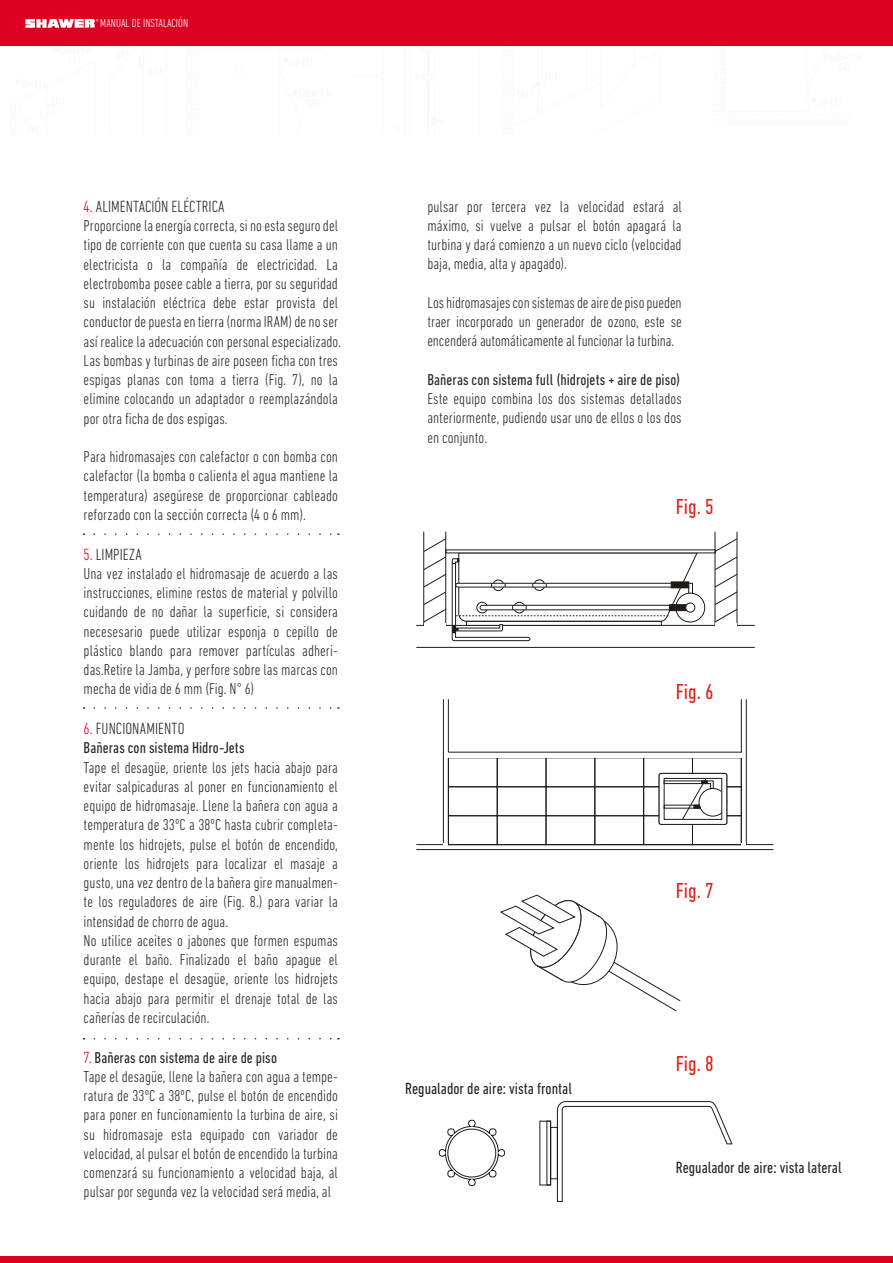
<style>
.page{position:relative;width:893px;height:1263px;background:#fff}
.page>*{position:absolute;margin:0;border:0;box-sizing:border-box;transform-origin:0 0}
.t1{font:condensed 22.05px "DIN Next LT Pro";color:#d9261c}
.t2{font:condensed 16.5px "DIN Next LT Pro";color:#262626}
.t3{font:300 condensed 16.5px "DIN Next LT Pro";letter-spacing:.01em;color:#262626}
.t4{font:300 condensed 16.05px/19.2px "DIN Next LT Pro";letter-spacing:.005em;color:#262626;text-align:justify}
.t5{font:condensed 16.05px "DIN Next LT Pro";letter-spacing:.005em;color:#262626}
.t6{font:300 condensed 11.85px "DIN Next LT Pro";color:#fff}
.s1{color:#e1001a}
.s2{font-size:16.5px;color:#e1001a}
.s3{font-weight:400}
</style>
<div class="page">
<div style="left:0;top:1256px;width:893px;height:7px;background:#de0021"></div>
<svg style="left:94px;top:533px;width:245px;height:2px"></svg>
<svg style="left:94px;top:707px;width:245px;height:2px"></svg>
<svg style="left:94px;top:1038px;width:245px;height:1px"></svg>
<img style="left:193px;top:45px;width:297px;height:1px">
<img style="left:4px;top:45px;width:189px;height:1px">
<img style="left:495px;top:45px;width:189px;height:1px">
<img style="left:708px;top:45px;width:170px;height:1px">
<div style="left:0;top:0;width:893px;height:45px;background:#de0021"></div>
<svg style="left:25px;top:19px;width:73px;height:9px"></svg>
<svg style="left:500px;top:895px;width:181px;height:116px"></svg>
<hr style="left:416px;top:647px;width:339px;height:1px;background:#1f1a17">
<hr style="left:416px;top:625px;width:339px;height:1px;background:#1f1a17">
<svg style="left:676px;top:593px;width:29px;height:29px"></svg>
<div style="left:676px;top:593px;width:29px;height:29px;border:1px solid #1f1a17;border-radius:50%"></div>
<svg style="left:452px;top:552px;width:245px;height:89px"></svg>
<hr style="left:445px;top:532px;width:1px;height:93px;background:#1f1a17">
<hr style="left:423px;top:532px;width:1px;height:93px;background:#1f1a17">
<div style="left:424px;top:623px;width:22px;height:5px;background:#fff"></div>
<svg style="left:423px;top:538px;width:23px;height:84px"></svg>
<hr style="left:737px;top:532px;width:1px;height:93px;background:#1f1a17">
<hr style="left:715px;top:532px;width:1px;height:93px;background:#1f1a17">
<div style="left:715px;top:623px;width:22px;height:5px;background:#fff"></div>
<svg style="left:715px;top:538px;width:22px;height:84px"></svg>
<div style="left:448px;top:758px;width:49px;height:29px;border:1px solid #1f1a17"></div>
<div style="left:448px;top:815px;width:49px;height:30px;border:1px solid #1f1a17"></div>
<div style="left:497px;top:758px;width:49px;height:29px;border:1px solid #1f1a17"></div>
<div style="left:497px;top:815px;width:49px;height:30px;border:1px solid #1f1a17"></div>
<div style="left:546px;top:758px;width:49px;height:29px;border:1px solid #1f1a17"></div>
<div style="left:546px;top:787px;width:49px;height:29px;border:1px solid #1f1a17"></div>
<div style="left:546px;top:815px;width:49px;height:30px;border:1px solid #1f1a17"></div>
<div style="left:595px;top:758px;width:49px;height:29px;border:1px solid #1f1a17"></div>
<div style="left:595px;top:815px;width:49px;height:30px;border:1px solid #1f1a17"></div>
<div style="left:643px;top:758px;width:50px;height:29px;border:1px solid #1f1a17"></div>
<div style="left:643px;top:787px;width:50px;height:29px;border:1px solid #1f1a17"></div>
<div style="left:643px;top:815px;width:50px;height:30px;border:1px solid #1f1a17"></div>
<div style="left:692px;top:815px;width:49px;height:30px;border:1px solid #1f1a17"></div>
<hr style="left:416px;top:844px;width:357px;height:1px;background:#1f1a17">
<hr style="left:416px;top:849px;width:357px;height:1px;background:#1f1a17">
<hr style="left:741px;top:699px;width:1px;height:146px;background:#1f1a17">
<hr style="left:746px;top:699px;width:1px;height:146px;background:#1f1a17">
<hr style="left:443px;top:699px;width:1px;height:146px;background:#1f1a17">
<hr style="left:448px;top:699px;width:1px;height:146px;background:#1f1a17">
<svg style="left:659px;top:773px;width:68px;height:52px"></svg>
<div style="left:446px;top:752px;width:298px;height:6px;background:#fff"></div>
<hr style="left:448px;top:752px;width:294px;height:1px;background:#1f1a17">
<svg style="left:439px;top:1120px;width:66px;height:66px"></svg>
<div style="left:448px;top:1129px;width:48px;height:48px;background:#fff;border-radius:50%"></div>
<div style="left:448px;top:1129px;width:48px;height:48px;border:1px solid #1f1a17;border-radius:50%"></div>
<svg style="left:557px;top:1101px;width:175px;height:101px"></svg>
<div style="left:550px;top:1127px;width:8px;height:52px;border:1px solid #1f1a17"></div>
<div style="left:547px;top:1121px;width:4px;height:64px;border:1px solid #1f1a17"></div>
<p class="t6" style="left:100px;top:17px;width:90px">MANUAL DE INSTALACIÓN</p>
<p class="t3" style="left:84px;top:197px;width:142px"><span class="s1">4.</span> ALIMENTACIÓN ELÉCTRICA</p>
<p class="t4" style="left:84px;top:216px;width:259px;text-align:left">Proporcione la energía correcta, si no esta seguro del tipo de corriente con que cuenta su casa llame a un electricista o la compañía de electricidad. La electrobomba posee cable a tierra, por su seguridad su instalación eléctrica debe estar provista del conductor de puesta en tierra (norma IRAM) de no ser así realice la adecuación con personal especializado.<br>Las bombas y turbinas de aire poseen ficha con tres espigas planas con toma a tierra (Fig. 7), no la elimine colocando un adaptador o reemplazándola por otra ficha de dos espigas.</p>
<p class="t4" style="left:84px;top:447px;width:256px">Para hidromasajes con calefactor o con bomba con calefactor (la bomba o calienta el agua mantiene la temperatura) asegúrese de proporcionar cableado reforzado con la sección correcta (4 o 6 mm).</p>
<p class="t3" style="left:84px;top:545px;width:60px"><span class="s1">5.</span> LIMPIEZA</p>
<p class="t4" style="left:84px;top:564px;width:256px">Una vez instalado el hidromasaje de acuerdo a las instrucciones, elimine restos de material y polvillo cuidando de no dañar la superficie, si considera necesesario puede utilizar esponja o cepillo de plástico blando para remover partículas adheri&shy;das.Retire la Jamba, y perfore sobre las marcas con mecha de vidia de 6 mm (Fig. N° 6)</p>
<p class="t3" style="left:84px;top:719px;width:102px"><span class="s1">6.</span> FUNCIONAMIENTO</p>
<p class="t5" style="left:84px;top:739px;width:162px">Bañeras con sistema Hidro-Jets</p>
<p class="t4" style="left:84px;top:757px;width:256px;text-align:left">Tape el desagüe, oriente los jets hacia abajo para evitar salpicaduras al poner en funcionamiento el equipo de hidromasaje. Llene la bañera con agua a temperatura de 33ºC a 38ºC hasta cubrir completa&shy;mente los hidrojets, pulse el botón de encendido, oriente los hidrojets para localizar el masaje a gusto, una vez dentro de la bañera gire manualmen&shy;te los reguladores de aire (Fig. 8.) para variar la intensidad de chorro de agua.<br>No utilice aceites o jabones que formen espumas durante el baño. Finalizado el baño apague el equipo, destape el desagüe, oriente los hidrojets hacia abajo para permitir el drenaje total de las cañerías de recirculación.</p>
<p class="t4" style="left:84px;top:1047px;width:256px;text-align:left"><span class="s2">7.</span> <span class="s3">Bañeras con sistema de aire de piso<br></span>Tape el desagüe, llene la bañera con agua a tempe&shy;ratura de 33ºC a 38ºC, pulse el botón de encendido para poner en funcionamiento la turbina de aire, si su hidromasaje esta equipado con variador de velocidad, al pulsar el botón de encendido la turbina comenzará su funcionamiento a velocidad baja, al pulsar por segunda vez la velocidad será media, al</p>
<p class="t4" style="left:427px;top:196px;width:256px">pulsar por tercera vez la velocidad estará al máximo, si vuelve a pulsar el botón apagará la turbina y dará comienzo a un nuevo ciclo (velocidad baja, media, alta y apagado).</p>
<p class="t4" style="left:427px;top:293px;width:256px">Los hidromasajes con sistemas de aire de piso pueden traer incorporado un generador de ozono, este se encenderá automáticamente al funcionar la turbina.</p>
<p class="t5" style="left:427px;top:370px;width:254px">Bañeras con sistema full (hidrojets + aire de piso)</p>
<p class="t4" style="left:427px;top:389px;width:256px">Este equipo combina los dos sistemas detallados anteriormente, pudiendo usar uno de ellos o los dos en conjunto.</p>
<h1 class="t1" style="left:676px;top:494px;width:39px">Fig. 5</h1>
<h1 class="t1" style="left:676px;top:679px;width:39px">Fig. 6</h1>
<h1 class="t1" style="left:676px;top:878px;width:39px">Fig. 7</h1>
<p class="t2" style="left:405px;top:1079px;width:168px">Regualador de aire: vista frontal</p>
<h1 class="t1" style="left:676px;top:1051px;width:39px">Fig. 8</h1>
<p class="t2" style="left:676px;top:1158px;width:167px">Regualador de aire: vista lateral</p>
</div>
